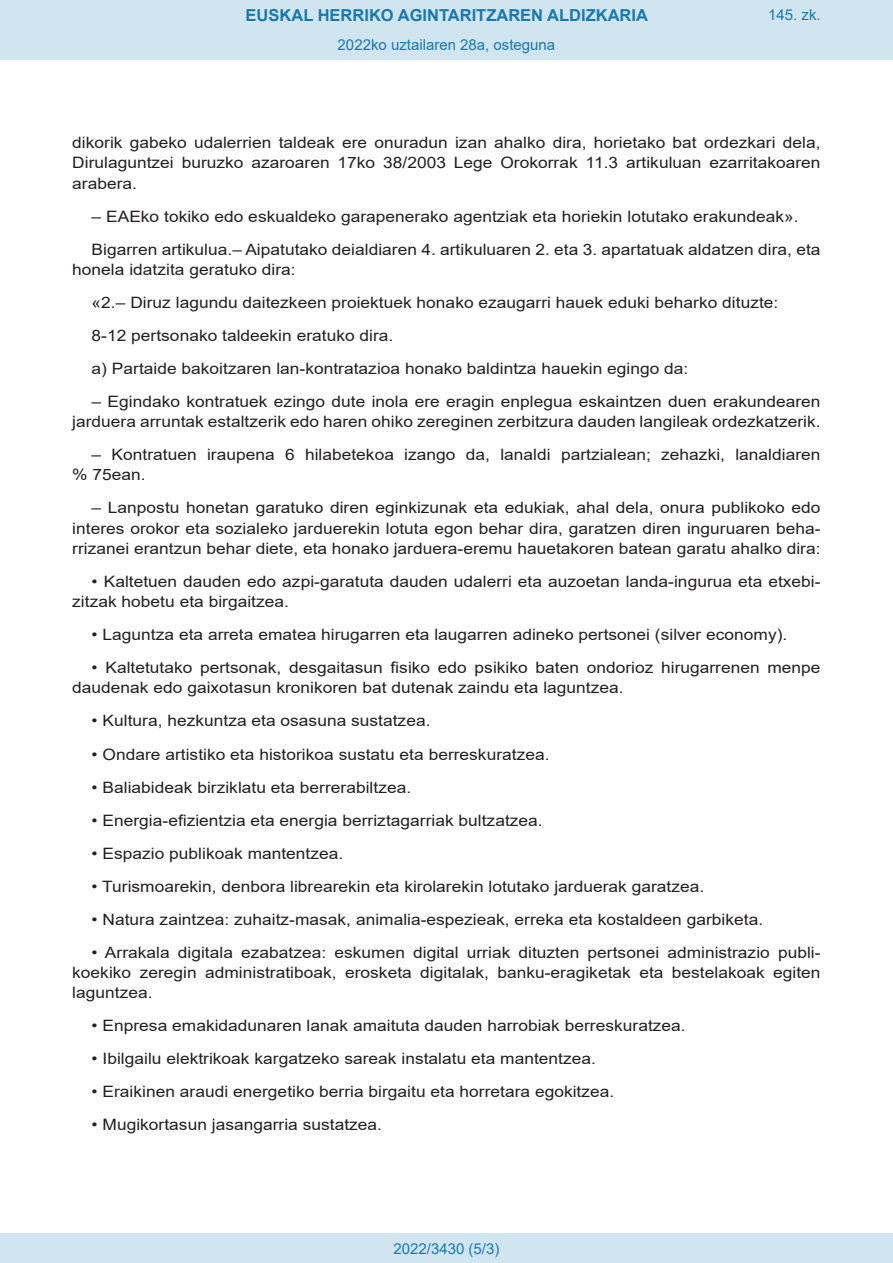
<style>
.page{position:relative;width:893px;height:1263px;background:#fff}
.page>*{position:absolute;margin:0;border:0;box-sizing:border-box;transform-origin:0 0}
.t1{font:700 16.5px "Arial";color:#1879ad}
.BOPVDetalle{font:15.6px/20.2px "Arial";color:#231f20;scale:1.11 1}
.Paginacion_Centro{font:15px "Arial";color:#1879ad}
</style>
<div class="page">
<div style="left:0;top:0;width:893px;height:60px;background:#d0e5f0"></div>
<div style="left:0;top:1233px;width:893px;height:30px;background:#d0e5f0"></div>
<p class="t1" style="left:246px;top:3px;width:404px">EUSKAL HERRIKO AGINTARITZAREN ALDIZKARIA</p>
<p class="Paginacion_Centro" style="left:338px;top:35px;width:219px">2022ko uztailaren 28a, osteguna</p>
<p class="Paginacion_Centro" style="left:768px;top:5px;width:54px">145. zk.</p>
<p class="BOPVDetalle" style="left:72px;top:132px;width:676px;text-align:justify">dikorik gabeko udalerrien taldeak ere onuradun izan ahalko dira, horietako bat ordezkari dela, Dirulaguntzei buruzko azaroaren 17ko 38/2003 Lege Orokorrak 11.3 artikuluan ezarritakoaren arabera.</p>
<p class="BOPVDetalle" style="left:92px;top:206px;width:638px">– EAEko tokiko edo eskualdeko garapenerako agentziak eta horiekin lotutako erakundeak».</p>
<p class="BOPVDetalle" style="left:72px;top:239px;width:676px;text-indent:19px">Bigarren artikulua.– Aipatutako deialdiaren 4. artikuluaren 2. eta 3. apartatuak aldatzen dira, eta honela idatzita geratuko dira:</p>
<p class="BOPVDetalle" style="left:92px;top:292px;width:620px">«2.– Diruz lagundu daitezkeen proiektuek honako ezaugarri hauek eduki beharko dituzte:</p>
<p class="BOPVDetalle" style="left:92px;top:325px;width:273px">8-12 pertsonako taldeekin eratuko dira.</p>
<p class="BOPVDetalle" style="left:92px;top:358px;width:539px">a) Partaide bakoitzaren lan-kontratazioa honako baldintza hauekin egingo da:</p>
<p class="BOPVDetalle" style="left:72px;top:391px;width:676px;text-align:right">– Egindako kontratuek ezingo dute inola ere eragin enplegua eskaintzen duen erakundearen jarduera arruntak estaltzerik edo haren ohiko zereginen zerbitzura dauden langileak ordezkatzerik.</p>
<p class="BOPVDetalle" style="left:72px;top:444px;width:676px;text-indent:19px">– Kontratuen iraupena 6 hilabetekoa izango da, lanaldi partzialean; zehazki, lanaldiaren % 75ean.</p>
<p class="BOPVDetalle" style="left:72px;top:498px;width:676px;text-align:justify;text-indent:19px">– Lanpostu honetan garatuko diren eginkizunak eta edukiak, ahal dela, onura publikoko edo interes orokor eta sozialeko jarduerekin lotuta egon behar dira, garatzen diren inguruaren beha&shy;rrizanei erantzun behar diete, eta honako jarduera-eremu hauetakoren batean garatu ahalko dira:</p>
<p class="BOPVDetalle" style="left:72px;top:571px;width:676px;text-indent:19px">• Kaltetuen dauden edo azpi-garatuta dauden udalerri eta auzoetan landa-ingurua eta etxebi&shy;zitzak hobetu eta birgaitzea.</p>
<p class="BOPVDetalle" style="left:92px;top:624px;width:628px">• Laguntza eta arreta ematea hirugarren eta laugarren adineko pertsonei (silver economy).</p>
<p class="BOPVDetalle" style="left:72px;top:657px;width:676px;text-indent:19px">• Kaltetutako pertsonak, desgaitasun fisiko edo psikiko baten ondorioz hirugarrenen menpe daudenak edo gaixotasun kronikoren bat dutenak zaindu eta laguntzea.</p>
<p class="BOPVDetalle" style="left:92px;top:711px;width:307px">• Kultura, hezkuntza eta osasuna sustatzea.</p>
<p class="BOPVDetalle" style="left:92px;top:744px;width:414px">• Ondare artistiko eta historikoa sustatu eta berreskuratzea.</p>
<p class="BOPVDetalle" style="left:92px;top:777px;width:289px">• Baliabideak birziklatu eta berrerabiltzea.</p>
<p class="BOPVDetalle" style="left:92px;top:810px;width:408px">• Energia-efizientzia eta energia berriztagarriak bultzatzea.</p>
<p class="BOPVDetalle" style="left:92px;top:843px;width:228px">• Espazio publikoak mantentzea.</p>
<p class="BOPVDetalle" style="left:92px;top:876px;width:553px">• Turismoarekin, denbora librearekin eta kirolarekin lotutako jarduerak garatzea.</p>
<p class="BOPVDetalle" style="left:92px;top:909px;width:606px">• Natura zaintzea: zuhaitz-masak, animalia-espezieak, erreka eta kostaldeen garbiketa.</p>
<p class="BOPVDetalle" style="left:72px;top:942px;width:676px;text-align:justify;text-indent:19px">• Arrakala digitala ezabatzea: eskumen digital urriak dituzten pertsonei administrazio publi&shy;koekiko zeregin administratiboak, erosketa digitalak, banku-eragiketak eta bestelakoak egiten laguntzea.</p>
<p class="BOPVDetalle" style="left:92px;top:1015px;width:537px">• Enpresa emakidadunaren lanak amaituta dauden harrobiak berreskuratzea.</p>
<p class="BOPVDetalle" style="left:92px;top:1048px;width:456px">• Ibilgailu elektrikoak kargatzeko sareak instalatu eta mantentzea.</p>
<p class="BOPVDetalle" style="left:92px;top:1081px;width:472px">• Eraikinen araudi energetiko berria birgaitu eta horretara egokitzea.</p>
<p class="BOPVDetalle" style="left:92px;top:1114px;width:263px">• Mugikortasun jasangarria sustatzea.</p>
<p class="Paginacion_Centro" style="left:393px;top:1238px;width:107px">2022/3430 (5/3)</p>
</div>
